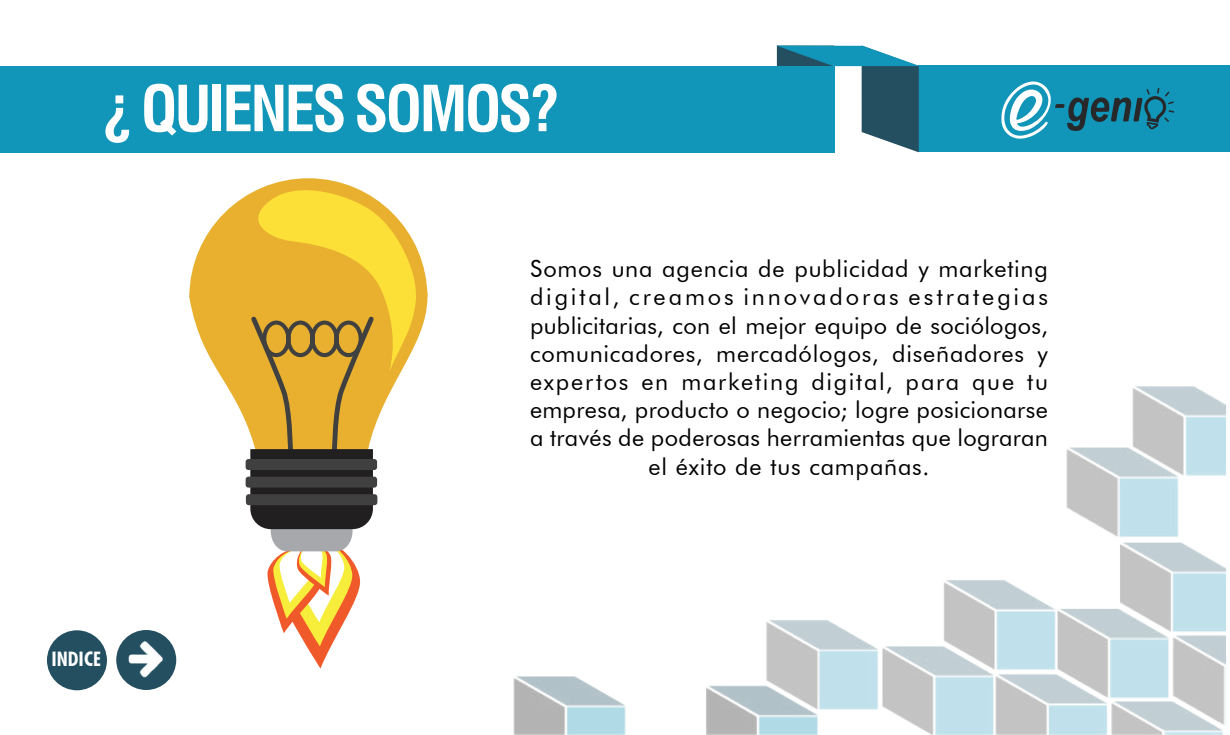
<style>
.page{position:relative;width:1230px;height:735px;background:#fff}
.page>*{position:absolute;margin:0;border:0;box-sizing:border-box;transform-origin:0 0}
.t1{font:700 condensed 62.5px "Helvetica";letter-spacing:-.03em;color:#fff}
.t2{font:23.5px/28.2px "Futura BT";letter-spacing:.03em;color:#000;text-align:center}
.t3{font:700 condensed 20px "Futura BT";color:#fff}
</style>
<div class="page">
<img style="left:513px;top:45px;width:717px;height:690px">
<div style="left:918px;top:66px;width:312px;height:86px;background:#1195b9"></div>
<div style="left:0;top:66px;width:834px;height:87px;background:#1195b9"></div>
<svg style="left:776px;top:46px;width:144px;height:106px"></svg>
<svg style="left:1001px;top:81px;width:173px;height:58px"></svg>
<svg style="left:218px;top:198px;width:24px;height:22px"></svg>
<svg style="left:189px;top:220px;width:239px;height:194px;fill:#e8b02e"></svg>
<svg style="left:242px;top:178px;width:177px;height:491px"></svg>
<div style="left:246px;top:459px;width:131px;height:11px;background:#404040;border-radius:3px"></div>
<div style="left:246px;top:477px;width:131px;height:11px;background:#404040;border-radius:3px"></div>
<div style="left:246px;top:494px;width:131px;height:11px;background:#404040;border-radius:3px"></div>
<div style="left:47px;top:630px;width:60px;height:60px;background:#234f61;border-radius:50%"></div>
<div style="left:116px;top:630px;width:60px;height:60px;background:#234f61;border-radius:50%"></div>
<img style="left:128px;top:641px;width:35px;height:37px">
<h1 class="t1" style="left:102px;top:71px;width:460px">¿ QUIENES SOMOS?</h1>
<p class="t3" style="left:51px;top:647px;width:51px">INDICE</p>
<p class="t2" style="left:530px;top:254px;width:520px">Somos una agencia de publicidad y marketing digital, creamos innovadoras estrategias publicitarias, con el mejor equipo de sociólogos, comunicadores, mercadólogos, diseñadores y expertos en marketing digital, para que tu empresa, producto o negocio; logre posicionarse a través de poderosas herramientas que lograran el éxito de tus campañas.</p>
</div>
